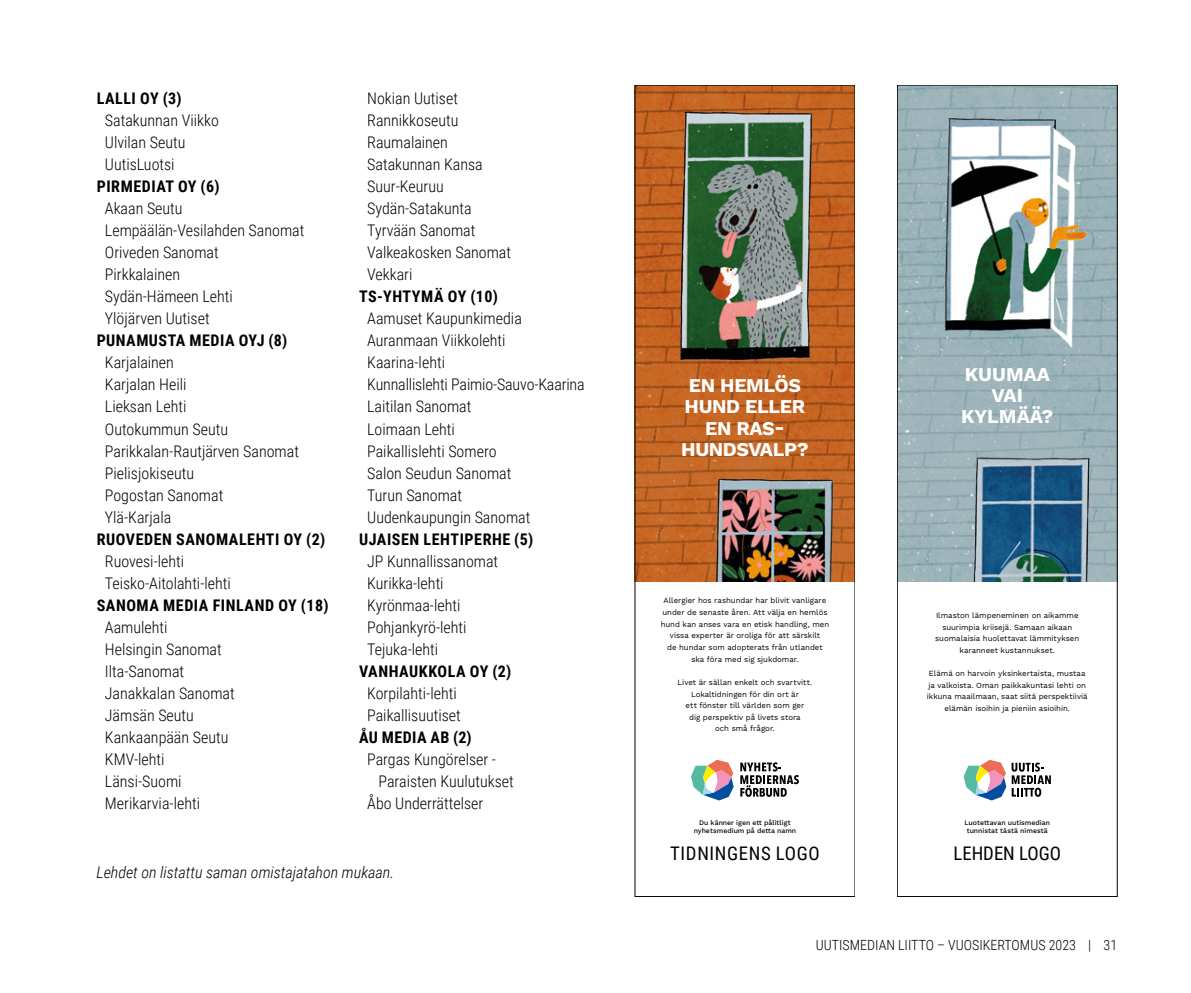
<style>
.page{position:relative;width:1191px;height:993px;background:#fff}
.page>*{position:absolute;margin:0;border:0;box-sizing:border-box;transform-origin:0 0}
.t1{font:700 19.4px/21px "Work Sans";letter-spacing:-.02em;color:#fff;text-align:center}
.t2{font:700 19.4px/21px "Work Sans";color:#fff;text-align:center}
.t3{font:18.8px "Roboto Condensed";letter-spacing:.035em;color:#000}
.t4{font:18.8px "Roboto Condensed";color:#000}
.t5{font:300 16px/22px "Roboto Condensed";color:#000}
.t6{font:700 16px "Roboto Condensed";letter-spacing:.035em;color:#000}
.t7{font:italic 300 16px "Roboto Condensed";color:#000}
.t8{font:300 14px "Roboto Condensed";color:#000}
.t9{font:7.8px/11.6px "Work Sans";letter-spacing:-.005em;color:#000;text-align:center}
.t10{font:500 7px/8.4px "Work Sans";color:#000;text-align:center}
</style>
<div class="page">
<img style="left:899px;top:87px;width:216px;height:494px">
<div style="left:897px;top:85px;width:220px;height:811px;border:1px solid #000"></div>
<img style="left:931px;top:97px;width:171px;height:275px">
<img style="left:950px;top:443px;width:162px;height:138px">
<svg style="left:963px;top:759px;width:88px;height:41px"></svg>
<img style="left:637px;top:87px;width:216px;height:494px">
<img style="left:658px;top:85px;width:174px;height:285px">
<img style="left:693px;top:455px;width:156px;height:126px">
<svg style="left:740px;top:762px;width:59px;height:34px"></svg>
<svg style="left:691px;top:759px;width:42px;height:41px"></svg>
<p class="t6" style="left:97px;top:87px;width:87px">LALLI OY (3)</p>
<p class="t5" style="left:105px;top:109px;width:115px">Satakunnan Viikko<br>Ulvilan Seutu<br>UutisLuotsi</p>
<p class="t6" style="left:97px;top:175px;width:124px">PIRMEDIAT OY (6)</p>
<p class="t5" style="left:105px;top:197px;width:201px">Akaan Seutu<br>Lempäälän-Vesilahden Sanomat<br>Oriveden Sanomat<br>Pirkkalainen<br>Sydän-Hämeen Lehti<br>Ylöjärven Uutiset</p>
<p class="t6" style="left:97px;top:329px;width:192px">PUNAMUSTA MEDIA OYJ (8)</p>
<p class="t5" style="left:105px;top:351px;width:196px">Karjalainen<br>Karjalan Heili<br>Lieksan Lehti<br>Outokummun Seutu<br>Parikkalan-Rautjärven Sanomat<br>Pielisjokiseutu<br>Pogostan Sanomat<br>Ylä-Karjala</p>
<p class="t6" style="left:97px;top:527px;width:230px">RUOVEDEN SANOMALEHTI OY (2)</p>
<p class="t5" style="left:105px;top:549px;width:127px">Ruovesi-lehti<br>Teisko-Aitolahti-lehti</p>
<p class="t6" style="left:97px;top:593px;width:233px">SANOMA MEDIA FINLAND OY (18)</p>
<p class="t5" style="left:105px;top:615px;width:131px">Aamulehti<br>Helsingin Sanomat<br>Ilta-Sanomat<br>Janakkalan Sanomat<br>Jämsän Seutu<br>Kankaanpään Seutu<br>KMV-lehti<br>Länsi-Suomi<br>Merikarvia-lehti</p>
<p class="t5" style="left:367px;top:87px;width:145px">Nokian Uutiset<br>Rannikkoseutu<br>Raumalainen<br>Satakunnan Kansa<br>Suur-Keuruu<br>Sydän-Satakunta<br>Tyrvään Sanomat<br>Valkeakosken Sanomat<br>Vekkari</p>
<p class="t6" style="left:359px;top:285px;width:140px">TS-YHTYMÄ OY (10)</p>
<p class="t5" style="left:367px;top:307px;width:219px">Aamuset Kaupunkimedia<br>Auranmaan Viikkolehti<br>Kaarina-lehti<br>Kunnallislehti Paimio-Sauvo-Kaarina<br>Laitilan Sanomat<br>Loimaan Lehti<br>Paikallislehti Somero<br>Salon Seudun Sanomat<br>Turun Sanomat<br>Uudenkaupungin Sanomat</p>
<p class="t6" style="left:359px;top:527px;width:176px">UJAISEN LEHTIPERHE (5)</p>
<p class="t5" style="left:367px;top:549px;width:132px">JP Kunnallissanomat<br>Kurikka-lehti<br>Kyrönmaa-lehti<br>Pohjankyrö-lehti<br>Tejuka-lehti</p>
<p class="t6" style="left:359px;top:659px;width:154px">VANHAUKKOLA OY (2)</p>
<p class="t5" style="left:367px;top:681px;width:95px">Korpilahti-lehti<br>Paikallisuutiset</p>
<p class="t6" style="left:359px;top:725px;width:114px">ÅU MEDIA AB (2)</p>
<p class="t5" style="left:367px;top:747px;width:130px">Pargas Kungörelser -</p>
<p class="t5" style="left:378px;top:769px;width:137px">Paraisten Kuulutukset</p>
<p class="t5" style="left:367px;top:791px;width:118px">Åbo Underrättelser</p>
<p class="t7" style="left:96px;top:860px;width:299px">Lehdet on listattu saman omistajatahon mukaan.</p>
<p class="t1" style="left:681px;top:376px;width:129px">EN HEMLÖS<br>HUND ELLER<br>EN RAS-<br>HUNDSVALP?</p>
<p class="t9" style="left:661px;top:595px;width:170px">Allergier hos rashundar har blivit vanligare under de senaste åren. Att välja en hemlös hund kan anses vara en etisk handling, men vissa experter är oroliga för att särskilt<br>de hundar som adopterats från utlandet ska föra med sig sjukdomar.</p>
<p class="t9" style="left:677px;top:676px;width:136px">Livet är sällan enkelt och svartvitt.<br>Lokaltidningen för din ort är<br>ett fönster till världen som ger<br>dig perspektiv på livets stora<br>och små frågor.</p>
<p class="t10" style="left:693px;top:818px;width:104px">Du känner igen ett pålitligt nyhetsmedium på detta namn</p>
<p class="t3" style="left:670px;top:840px;width:151px">TIDNINGENS LOGO</p>
<p class="t2" style="left:961px;top:365px;width:93px">KUUMAA<br>VAI<br>KYLMÄÄ?</p>
<p class="t9" style="left:935px;top:609px;width:146px">Ilmaston lämpeneminen on aikamme suurimpia kriisejä. Samaan aikaan suomalaisia huolettavat lämmityksen karanneet kustannukset.</p>
<p class="t9" style="left:927px;top:667px;width:162px">Elämä on harvoin yksinkertaista, mustaa ja valkoista. Oman paikkakuntasi lehti on ikkuna maailmaan, saat siitä perspektiiviä elämän isoihin ja pieniin asioihin.</p>
<p class="t10" style="left:964px;top:818px;width:87px">Luotettavan uutismedian tunnistat tästä nimestä</p>
<p class="t4" style="left:953px;top:840px;width:109px">LEHDEN LOGO</p>
<p class="t8" style="left:815px;top:934px;width:303px">UUTISMEDIAN LIITTO – VUOSIKERTOMUS 2023 | 31</p>
</div>
